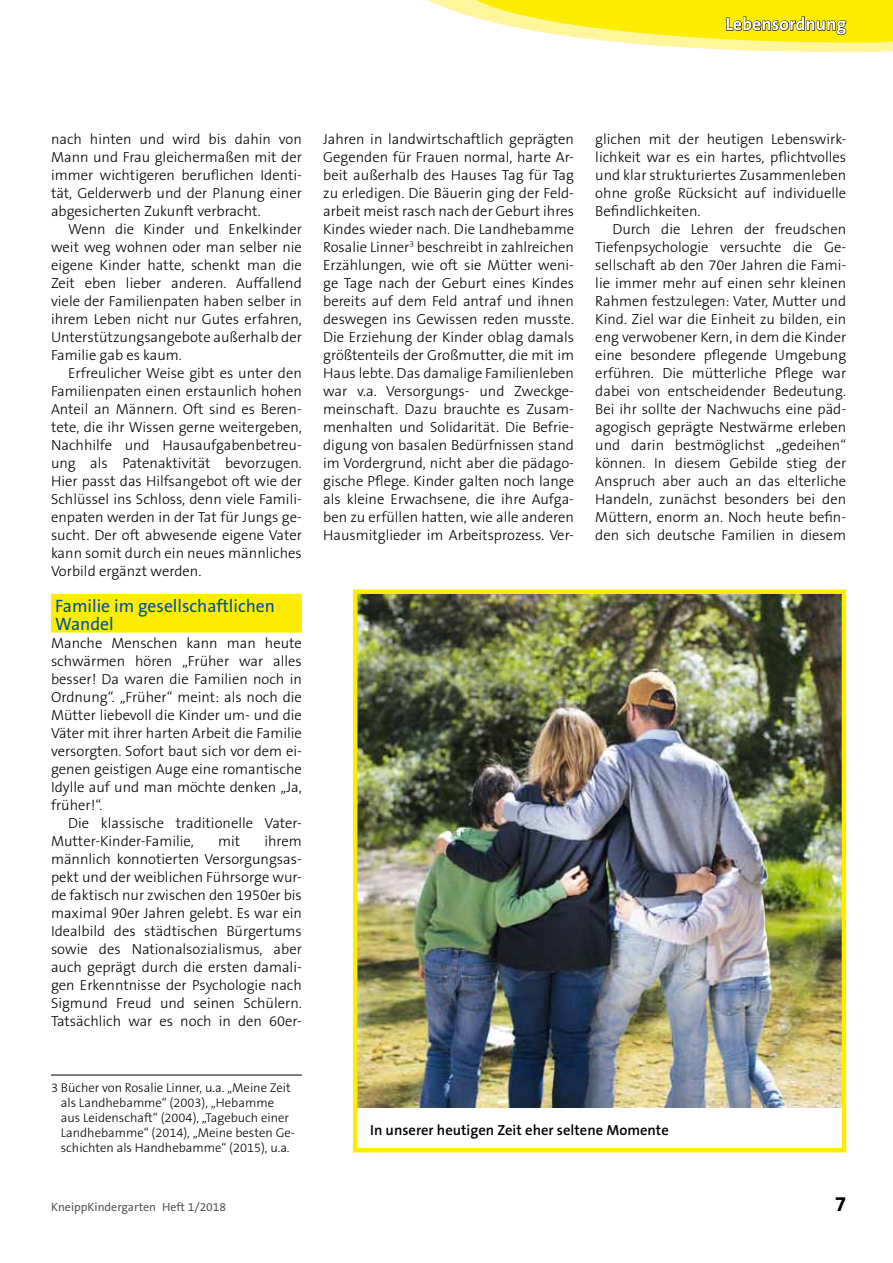
<style>
.page{position:relative;width:893px;height:1263px;background:#fff}
.page>*{position:absolute;margin:0;border:0;box-sizing:border-box;transform-origin:0 0}
.t1{font:700 21px "The Sans B7";color:#000}
.t2{font:18px/18px "The Sans B5 Plain";color:#00519e}
.t3{font:700 18px "The Sans B7";color:#fff}
.t4{font:300 14.7px/18px "The Sans B3";color:#000;text-align:justify}
.t5{font:600 14.7px "The Sans B6";color:#000}
.t6{font:300 12.75px/15px "The Sans B3";color:#000}
.t7{font:12px "The Sans B5 Plain";color:#58585a}
</style>
<div class="page">
<svg style="left:428px;top:0;width:465px;height:52px"></svg>
<div style="left:51px;top:594px;width:251px;height:22px;background:#ffed00"></div>
<div style="left:51px;top:613px;width:251px;height:19px;background:#ffed00"></div>
<img style="left:358px;top:594px;width:483px;height:514px">
<div style="left:353px;top:589px;width:493px;height:563px;border:4px solid #ffed00"></div>
<hr style="left:51px;top:1075px;width:251px;height:1px;background:#000">
<p class="t3" style="left:725px;top:14px;width:122px">Lebensordnung</p>
<p class="t4" style="left:51px;top:130px;width:252px">nach hinten und wird bis dahin von Mann und Frau gleichermaßen mit der immer wichtigeren beruflichen Identi&shy;tät, Gelderwerb und der Planung einer abgesicherten Zukunft verbracht.</p>
<p class="t4" style="left:51px;top:220px;width:252px;text-indent:17px">Wenn die Kinder und Enkelkinder weit weg wohnen oder man selber nie eigene Kinder hatte, schenkt man die Zeit eben lieber anderen. Auffallend viele der Familienpaten haben selber in ihrem Leben nicht nur Gutes erfahren, Unterstützungsangebote außerhalb der Familie gab es kaum.</p>
<p class="t4" style="left:51px;top:365px;width:252px;text-indent:17px">Erfreulicher Weise gibt es unter den Familienpaten einen erstaunlich hohen Anteil an Männern. Oft sind es Beren&shy;tete, die ihr Wissen gerne weitergeben, Nachhilfe und Hausaufgabenbetreu&shy;ung als Patenaktivität bevorzugen.<br>Hier passt das Hilfsangebot oft wie der Schlüssel ins Schloss, denn viele Famili&shy;enpaten werden in der Tat für Jungs ge&shy;sucht. Der oft abwesende eigene Vater kann somit durch ein neues männliches Vorbild ergänzt werden.</p>
<p class="t2" style="left:55px;top:597px;width:221px">Familie im gesellschaftlichen<br>Wandel</p>
<p class="t4" style="left:51px;top:634px;width:252px">Manche Menschen kann man heute schwärmen hören „Früher war alles besser! Da waren die Familien noch in Ordnung“. „Früher“ meint: als noch die Mütter liebevoll die Kinder um- und die Väter mit ihrer harten Arbeit die Familie versorgten. Sofort baut sich vor dem ei&shy;genen geistigen Auge eine romantische Idylle auf und man möchte denken „Ja, früher!“.</p>
<p class="t4" style="left:51px;top:815px;width:252px;text-indent:17px">Die klassische traditionelle Vater-<br>Mutter-Kinder-Familie,</p>
<p class="t4" style="left:51px;top:833px;width:252px;text-indent:213px">ihrem männlich konnotierten Versorgungsas&shy;pekt und der weiblichen Führsorge wur&shy;de faktisch nur zwischen den 1950er bis maximal 90er Jahren gelebt. Es war ein Idealbild des städtischen Bürgertums sowie des Nationalsozialismus, aber auch geprägt durch die ersten damali&shy;gen Erkenntnisse der Psychologie nach Sigmund Freud und seinen Schülern.<br>Tatsächlich war es noch in den 60er-</p>
<p class="t4" style="left:218px;top:833px;width:24px">mit</p>
<p class="t4" style="left:323px;top:131px;width:252px">Jahren in landwirtschaftlich geprägten Gegenden für Frauen normal, harte Ar&shy;beit außerhalb des Hauses Tag für Tag zu erledigen. Die Bäuerin ging der Feld&shy;arbeit meist rasch nach der Geburt ihres Kindes wieder nach. Die Landhebamme Rosalie Linner<sup>3</sup> beschreibt in zahlreichen Erzählungen, wie oft sie Mütter weni&shy;ge Tage nach der Geburt eines Kindes bereits auf dem Feld antraf und ihnen deswegen ins Gewissen reden musste.<br>Die Erziehung der Kinder oblag damals größtenteils der Großmutter, die mit im Haus lebte. Das damalige Familienleben war v.a. Versorgungs- und Zweckge&shy;meinschaft. Dazu brauchte es Zusam&shy;menhalten und Solidarität. Die Befrie&shy;digung von basalen Bedürfnissen stand im Vordergrund, nicht aber die pädago&shy;gische Pflege. Kinder galten noch lange als kleine Erwachsene, die ihre Aufga&shy;ben zu erfüllen hatten, wie alle anderen Hausmitglieder im Arbeitsprozess. Ver-</p>
<p class="t4" style="left:595px;top:131px;width:252px">glichen mit der heutigen Lebenswirk&shy;lichkeit war es ein hartes, pflichtvolles und klar strukturiertes Zusammenleben ohne große Rücksicht auf individuelle Befindlichkeiten.</p>
<p class="t4" style="left:595px;top:221px;width:252px;text-indent:17px">Durch die Lehren der freudschen Tiefenpsychologie versuchte die Ge&shy;sellschaft ab den 70er Jahren die Fami&shy;lie immer mehr auf einen sehr kleinen Rahmen festzulegen: Vater, Mutter und Kind. Ziel war die Einheit zu bilden, ein eng verwobener Kern, in dem die Kinder eine besondere pflegende Umgebung erführen. Die mütterliche Pflege war dabei von entscheidender Bedeutung.<br>Bei ihr sollte der Nachwuchs eine päd&shy;agogisch geprägte Nestwärme erleben und darin bestmöglichst „gedeihen“ können. In diesem Gebilde stieg der Anspruch aber auch an das elterliche Handeln, zunächst besonders bei den Müttern, enorm an. Noch heute befin&shy;den sich deutsche Familien in diesem</p>
<p class="t6" style="left:61px;top:1081px;width:236px;text-indent:-10px">3 Bücher von Rosalie Linner, u.a. „Meine Zeit als Landhebamme“ (2003), „Hebamme aus Leidenschaft“ (2004), „Tagebuch einer Landhebamme“ (2014), „Meine besten Ge&shy;schichten als Handhebamme“ (2015), u.a.</p>
<p class="t5" style="left:370px;top:1122px;width:300px">I n unserer heutigen Zeit eher seltene Momente</p>
<p class="t7" style="left:51px;top:1200px;width:177px">KneippKindergarten Heft 1/2018</p>
<h1 class="t1" style="left:835px;top:1192px;width:13px">7</h1>
</div>
